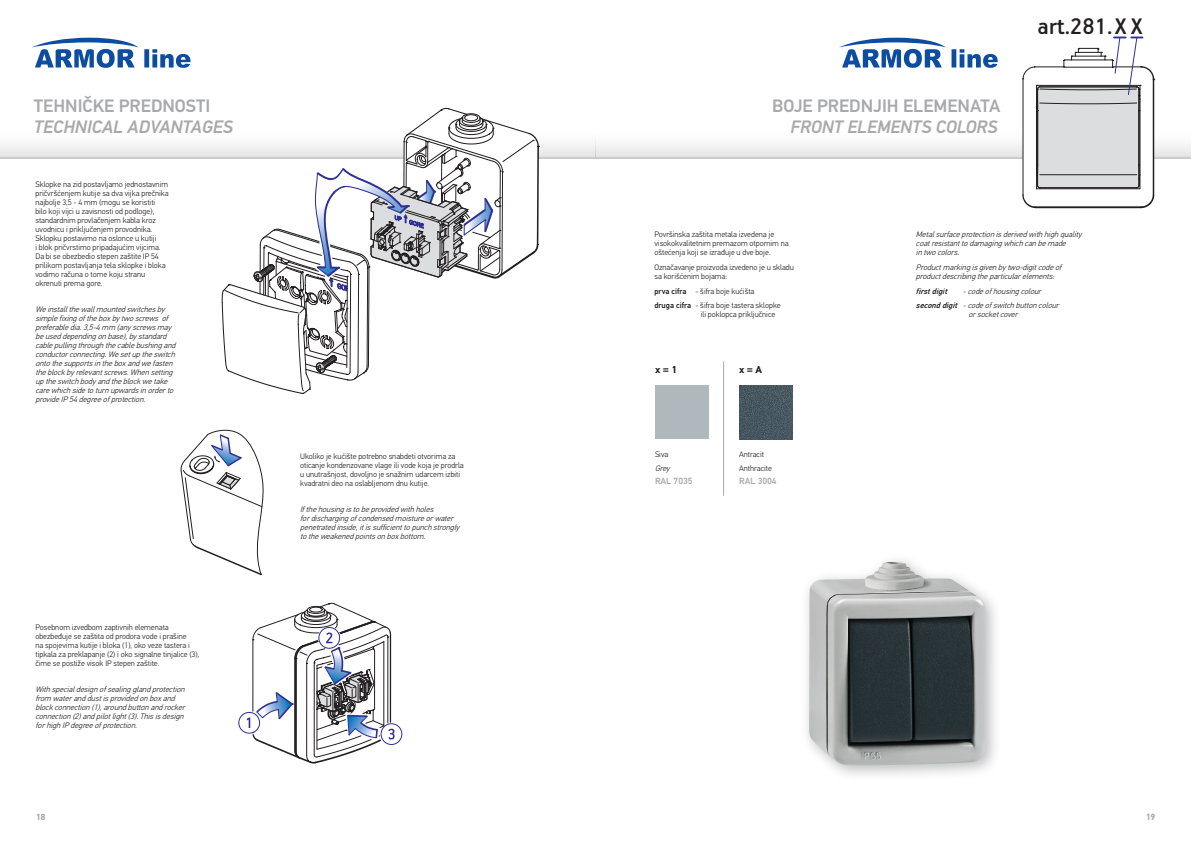
<style>
.page{position:relative;width:1191px;height:842px;background:#fff}
.page>*{position:absolute;margin:0;border:0;box-sizing:border-box;transform-origin:0 0}
.t1{font:500 25.2px "PF Handbook Pro";color:#231f20}
.Naslov_Poglavlja_SRB{font:500 18px "PFDIN Text Pro";color:#a8a9ad}
.Naslov_Poglavlja_ENG{font:italic 500 18px "PFDIN Text Pro";color:#a8a9ad}
.Artikal_Broj{font:700 10px "PFDIN Text Pro";color:#231f20}
.Naziv_artikla_SRB{font:500 9px "PFDIN Text Pro";color:#a8a9ad}
.t2{font:700 9px "PFDIN Text Pro";color:#a8a9ad}
.Naziv_artikla_SRB-2{font:300 8px/9px "PFDIN Text Pro";color:#231f20}
.Naziv_artikla_ENG{font:italic 300 8px/9px "PFDIN Text Pro";color:#231f20}
.Naziv_artikla_ENG-2{font:italic 500 8px "PFDIN Text Pro";color:#231f20}
.s1{font-weight:500}
</style>
<div class="page">
<div style="left:655px;top:385px;width:54px;height:54px;background:#afb8bc"></div>
<svg style="left:32px;top:38px;width:158px;height:30px"></svg>
<svg style="left:839px;top:38px;width:158px;height:30px"></svg>
<svg style="left:0;top:145px;width:595px;height:13px;fill:#ebecec"></svg>
<hr style="left:0;top:158px;width:595px;height:1px;background:#a8a9ad">
<svg style="left:595px;top:140px;width:596px;height:18px;fill:#eeeeef"></svg>
<hr style="left:595px;top:158px;width:596px;height:1px;background:#a8a9ad">
<img style="left:739px;top:385px;width:54px;height:54px">
<hr style="left:723px;top:361px;width:1px;height:135px;background:#a8a9ad">
<div style="left:238px;top:712px;width:22px;height:21px;border:1px solid #2e3092;border-radius:50%"></div>
<svg style="left:381px;top:724px;width:21px;height:20px"></svg>
<div style="left:381px;top:723px;width:21px;height:22px;border:1px solid #2e3092;border-radius:50%"></div>
<svg style="left:247px;top:602px;width:147px;height:162px"></svg>
<svg style="left:180px;top:429px;width:84px;height:147px"></svg>
<svg style="left:221px;top:107px;width:319px;height:287px"></svg>
<div style="left:800px;top:554px;width:201px;height:228px;background:#a8a9ad;opacity:.75"></div>
<img style="left:809px;top:562px;width:176px;height:204px">
<svg style="left:1021px;top:36px;width:134px;height:173px"></svg>
<p class="Naslov_Poglavlja_SRB" style="left:34px;top:95px;width:178px">TEHNIČKE PREDNOSTI</p>
<p class="Naslov_Poglavlja_ENG" style="left:34px;top:115px;width:201px">TECHNICAL ADVANTAGES</p>
<p class="Naziv_artikla_SRB-2" style="left:35px;top:180px;width:135px">Sklopke na zid postavljamo jednostavnim pričvršćenjem kutije sa dva vijka prečnika najbolje 3,5 - 4 mm (mogu se koristiti<br>bilo koji vijci u zavisnosti od podloge), standardnim provlačenjem kabla kroz uvodnicu i priključenjem provodnika.<br>Sklopku postavimo na oslonce u kutiji<br>i blok pričvrstimo pripadajućim vijcima.<br>Da bi se obezbedio stepen zaštite IP 54 prilikom postavljanja tela sklopke i bloka vodimo računa o tome koju stranu okrenuti prema gore.</p>
<p class="Naziv_artikla_ENG" style="left:35px;top:305px;width:144px">Weinstallthewallmountedswitchesby simplefixingoftheboxbytwoscrews of preferabledia.3,5-4mm (anyscrewsmay beuseddependingonbase),bystandard cablepullingthroughthecablebushingand conductorconnecting.Wesetuptheswitch ontothesupportsintheboxandwefasten theblockbyrelevantscrews.Whensetting uptheswitchbodyandtheblockwetake carewhichsidetoturnupwardsinorderto provideIP54degreeofprotection.</p>
<p class="Naziv_artikla_SRB-2" style="left:35px;top:622px;width:165px">Posebnom izvedbom zaptivnih elemenata obezbeđuje se zaštita od prodora vode i prašine<br>na spojevima kutije i bloka (1), oko veze tastera i tipkala za preklapanje (2) i oko signalne tinjalice (3), čime se postiže visok IP stepen zaštite.</p>
<p class="Naziv_artikla_ENG" style="left:35px;top:685px;width:153px">Withspecialdesignofsealingglandprotection from wateranddustisprovidedonboxand blockconnection(1),aroundbuttonandrocker connection(2)andpilotlight(3).Thisisdesign forhighIPdegreeofprotection.</p>
<p class="Naziv_artikla_SRB-2" style="left:300px;top:451px;width:165px">Ukoliko je kućište potrebno snabdeti otvorima za oticanje kondenzovane vlage ili vode koja je prodrla u unutrašnjost, dovoljno je snažnim udarcem izbiti kvadratni deo na oslabljenom dnu kutije.</p>
<p class="Naziv_artikla_ENG" style="left:300px;top:505px;width:163px">Ifthehousingistobeprovidedwithholes fordischargingofcondensedmoistureorwater penetratedinside,itissufficienttopunchstrongly totheweakenedpointsonboxbottom.</p>
<p class="Naslov_Poglavlja_SRB" style="left:772px;top:95px;width:230px">BOJE PREDNJIH ELEMENATA</p>
<p class="Naslov_Poglavlja_ENG" style="left:790px;top:115px;width:208px">FRONT ELEMENTS COLORS</p>
<p class="t1" style="left:1037px;top:10px;width:106px">art.281.X X</p>
<p class="Naziv_artikla_SRB-2" style="left:654px;top:230px;width:136px">Površinska zaštita metala izvedena je visokokvalitetnim premazom otpornim na oštećenja koji se izrađuje u dve boje.</p>
<p class="Naziv_artikla_SRB-2" style="left:654px;top:263px;width:141px">Označavanje proizvoda izvedeno je u skladu sa korišćenim bojama:</p>
<p class="Naziv_artikla_SRB-2" style="left:654px;top:287px;width:102px"><span class="s1">prva cifra</span> - šifra boje kućišta</p>
<p class="Naziv_artikla_SRB-2" style="left:701px;top:301px;width:81px;text-indent:-46px"><span class="s1">druga cifra</span> - šifra boje tastera sklopke ili poklopca priključnice</p>
<p class="Artikal_Broj" style="left:655px;top:363px;width:23px">x = 1</p>
<p class="Naziv_artikla_SRB-2" style="left:655px;top:450px;width:15px">Siva</p>
<p class="Naziv_artikla_ENG" style="left:655px;top:463px;width:19px">Grey</p>
<p class="Naziv_artikla_SRB" style="left:655px;top:475px;width:39px">RAL 7035</p>
<p class="Artikal_Broj" style="left:739px;top:363px;width:25px">x = A</p>
<p class="Naziv_artikla_SRB-2" style="left:739px;top:450px;width:26px">Antracit</p>
<p class="Naziv_artikla_SRB-2" style="left:739px;top:463px;width:34px">Anthracite</p>
<p class="Naziv_artikla_SRB" style="left:739px;top:475px;width:39px">RAL 3004</p>
<p class="Naziv_artikla_ENG" style="left:916px;top:230px;width:170px">Metalsurfaceprotectionisderivedwithhighquality coatresistanttodamagingwhichcanbemade intwocolors.</p>
<p class="Naziv_artikla_ENG" style="left:916px;top:263px;width:149px">Productmarkingisgivenbytwo-digitcodeof productdescribingtheparticularelements:</p>
<p class="Naziv_artikla_ENG-2" style="left:916px;top:286px;width:35px">firstdigit</p>
<p class="Naziv_artikla_ENG" style="left:963px;top:287px;width:82px">-codeofhousingcolour</p>
<p class="Naziv_artikla_ENG" style="left:968px;top:301px;width:94px;text-indent:-52px"><span class="s1">seconddigit</span> -codeofswitchbuttoncolour orsocketcover</p>
<p class="t2" style="left:35px;top:811px;width:11px">18</p>
<p class="t2" style="left:1145px;top:811px;width:11px">19</p>
</div>
